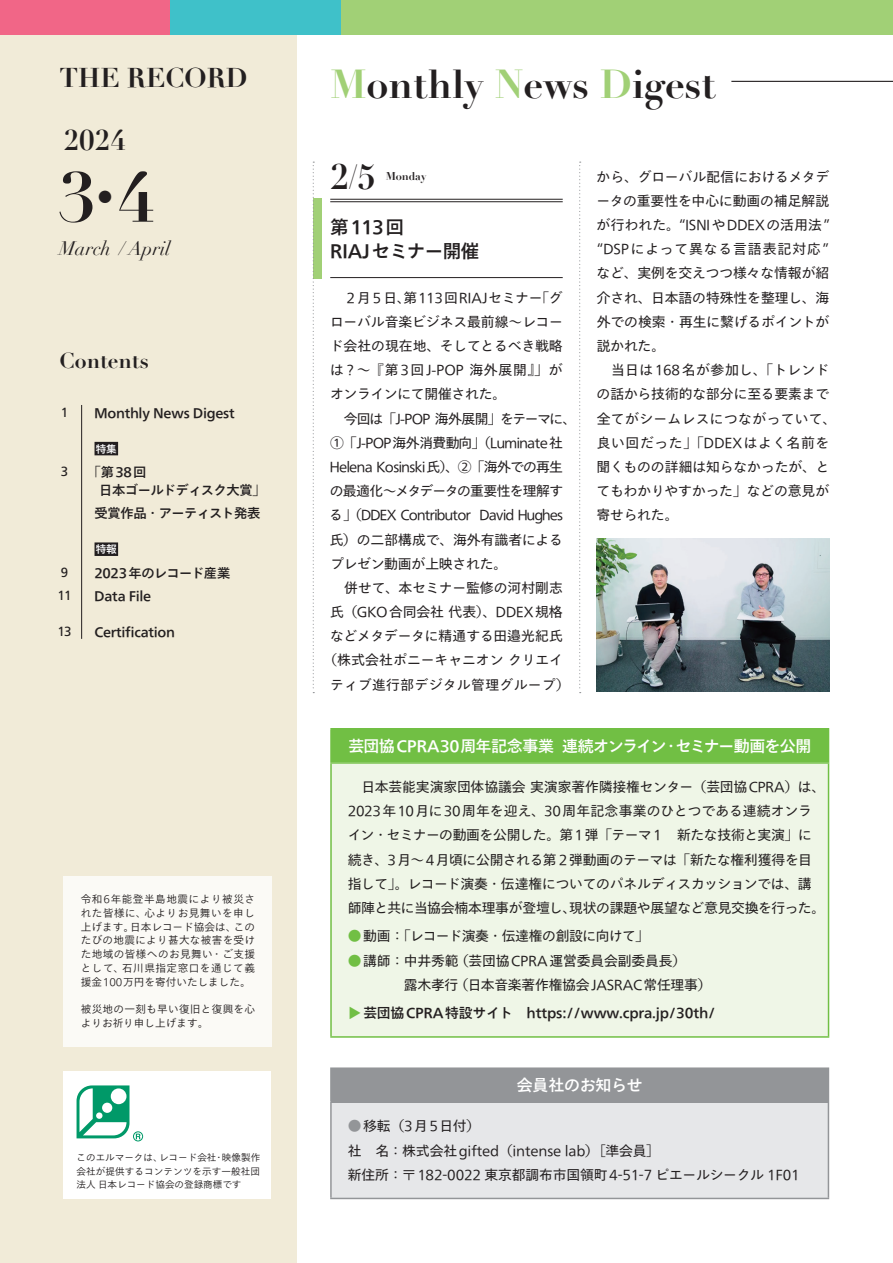
<style>
.page{position:relative;width:893px;height:1263px;background:#fff}
.page>*{position:absolute;margin:0;border:0;box-sizing:border-box;transform-origin:0 0}
.t1{font:700 69.15px "Didot";color:#231f20}
.t2{font:700 39.6px "Didot";letter-spacing:-.005em;color:#231f20}
.t3{font:700 34.5px "Didot";color:#231f20}
.t4{font:700 27.9px "Didot";color:#231f20}
.t5{font:700 26.55px "Didot";color:#231f20}
.t6{font:700 21.3px "Didot";color:#231f20}
.t7{font:italic 19.2px "Didot";letter-spacing:-.005em;color:#231f20}
.t8{font:500 18.6px/24.2px "Tazugane Gothic Std N";letter-spacing:-.02em;color:#231f20}
.t9{font:500 15.9px "Tazugane Gothic Std N";letter-spacing:-.025em;color:#fff}
.t10{font:13.8px/24.2px "Tazugane Gothic Std N";letter-spacing:-.015em;color:#231f20}
.t11{font:13.8px "Tazugane Gothic Std N";letter-spacing:-.05em;color:#231f20}
.t12{font:500 13.8px "Tazugane Gothic Std N";letter-spacing:-.01em;color:#231f20}
.t13{font:13.8px "Tazugane Gothic Std N";letter-spacing:-.075em;color:#231f20}
.t14{font:13.8px "Tazugane Gothic Std N";letter-spacing:-.065em;color:#231f20}
.t15{font:13.8px "Tazugane Gothic Std N";letter-spacing:-.08em;color:#231f20}
.t16{font:13.8px "Tazugane Gothic Std N";letter-spacing:.06em;color:#231f20}
.t17{font:13.8px "Tazugane Gothic Std N";letter-spacing:.02em;color:#231f20}
.t18{font:13.8px "Tazugane Gothic Std N";color:#71bf44}
.t19{font:500 13.35px/18px "Tazugane Gothic Std N";letter-spacing:-.025em;color:#231f20}
.t20{font:13.35px "Frutiger LT Std";color:#231f20}
.t21{font:700 11.1px "Didot";letter-spacing:-.005em;color:#231f20}
.t22{font:300 10.65px/13.8px "Tazugane Gothic Std N";letter-spacing:.025em;color:#231f20;text-align:justify}
.t23{font:500 10.65px "Tazugane Gothic Std N";color:#fff}
.t24{font:300 9.6px/13.8px "Tazugane Gothic Std N";color:#231f20;text-align:justify}
.s1{color:#a1d076}
.s2{color:#71bf44}
.s3{color:#939598}
</style>
<div class="page">
<div style="left:0;top:0;width:296px;height:1263px;background:#f1ebd8"></div>
<div style="left:0;top:0;width:893px;height:34px;background:#a1d076"></div>
<div style="left:0;top:0;width:170px;height:34px;background:#f16687"></div>
<div style="left:170px;top:0;width:170px;height:34px;background:#3fc1c9"></div>
<div style="left:64px;top:1071px;width:207px;height:128px;background:#fff"></div>
<div style="left:95px;top:442px;width:23px;height:13px;background:#231f20"></div>
<div style="left:95px;top:542px;width:23px;height:14px;background:#231f20"></div>
<svg style="left:77px;top:1085px;width:53px;height:53px"></svg>
<svg style="left:136px;top:1133px;width:4px;height:6px"></svg>
<div style="left:133px;top:1131px;width:10px;height:10px;border:1px solid #009968;border-radius:50%"></div>
<hr style="left:81px;top:405px;width:1px;height:234px;background:#231f20">
<div style="left:64px;top:876px;width:208px;height:170px;background:#fbfaf6"></div>
<hr style="left:330px;top:199px;width:233px;height:1px;background:#231f20">
<hr style="left:330px;top:201px;width:233px;height:1px;background:#231f20">
<hr style="left:330px;top:277px;width:233px;height:1px;background:#231f20">
<img style="left:597px;top:538px;width:232px;height:153px">
<div style="left:331px;top:729px;width:497px;height:34px;background:#71bf44"></div>
<div style="left:331px;top:763px;width:497px;height:274px;background:#eff6e7"></div>
<hr style="left:330px;top:728px;width:499px;height:2px;background:#71bf44">
<hr style="left:330px;top:730px;width:2px;height:32px;background:#71bf44">
<hr style="left:828px;top:730px;width:1px;height:32px;background:#71bf44">
<hr style="left:330px;top:762px;width:499px;height:2px;background:#71bf44">
<hr style="left:330px;top:764px;width:2px;height:272px;background:#71bf44">
<hr style="left:828px;top:764px;width:1px;height:272px;background:#71bf44">
<hr style="left:330px;top:1036px;width:499px;height:2px;background:#71bf44">
<hr style="left:731px;top:81px;width:162px;height:1px;background:#231f20">
<div style="left:331px;top:1068px;width:497px;height:34px;background:#939598"></div>
<div style="left:331px;top:1102px;width:497px;height:96px;background:#e6e7e9"></div>
<hr style="left:330px;top:1067px;width:499px;height:2px;background:#939598">
<hr style="left:330px;top:1069px;width:2px;height:32px;background:#939598">
<hr style="left:828px;top:1069px;width:1px;height:32px;background:#939598">
<hr style="left:330px;top:1101px;width:499px;height:2px;background:#939598">
<hr style="left:330px;top:1103px;width:2px;height:95px;background:#939598">
<hr style="left:828px;top:1103px;width:1px;height:95px;background:#939598">
<hr style="left:330px;top:1198px;width:499px;height:1px;background:#939598">
<svg style="left:579px;top:162px;width:2px;height:531px"></svg>
<div style="left:313px;top:198px;width:8px;height:81px;background:#a1d076"></div>
<svg style="left:313px;top:162px;width:1px;height:531px"></svg>
<h3 class="t5" style="left:60px;top:61px;width:189px">THE RECORD</h3>
<h3 class="t4" style="left:64px;top:123px;width:64px">2024</h3>
<h1 class="t1" style="left:58px;top:154px;width:99px">3<sup>•</sup>4</h1>
<h3 class="t7" style="left:59px;top:236px;width:113px">March / April</h3>
<h3 class="t6" style="left:60px;top:347px;width:91px">Contents</h3>
<p class="t20" style="left:61px;top:405px;width:9px">1</p>
<p class="t19" style="left:94px;top:405px;width:142px">Monthly News Digest</p>
<p class="t23" style="left:96px;top:441px;width:23px">特集</p>
<p class="t20" style="left:61px;top:464px;width:9px">3</p>
<p class="t19" style="left:99px;top:464px;width:168px;text-indent:-12px">「第38回<br>日本ゴールドディスク大賞」</p>
<p class="t19" style="left:94px;top:505px;width:168px">受賞作品・アーティスト発表</p>
<p class="t23" style="left:96px;top:542px;width:23px">特報</p>
<p class="t20" style="left:61px;top:564px;width:9px">9</p>
<p class="t19" style="left:94px;top:565px;width:137px">2023年のレコード産業</p>
<p class="t20" style="left:58px;top:588px;width:15px">11</p>
<p class="t19" style="left:94px;top:588px;width:58px">Data File</p>
<p class="t20" style="left:57px;top:624px;width:16px">13</p>
<p class="t19" style="left:94px;top:624px;width:82px">Certification</p>
<p class="t22" style="left:81px;top:892px;width:176px">令和6年能登半島地震により被災された皆様に、心よりお見舞いを申し上げます。日本レコード協会は、このたびの地震により甚大な被害を受けた地域の皆様へのお見舞い・ご支援として、石川県指定窓口を通じて義援金100万円を寄付いたしました。</p>
<p class="t22" style="left:81px;top:1003px;width:176px">被災地の一刻も早い復旧と復興を心よりお祈り申し上げます。</p>
<p class="t24" style="left:77px;top:1151px;width:185px">このエルマークは、レコード会社・映像製作会社が提供するコンテンツを示す一般社団法人 日本レコード協会の登録商標です</p>
<h2 class="t2" style="left:330px;top:59px;width:387px"><span class="s1">M</span>onthly <span class="s1">N</span>ews <span class="s1">D</span>igest</h2>
<h3 class="t3" style="left:330px;top:155px;width:48px">2/5</h3>
<p class="t21" style="left:386px;top:170px;width:42px">Monday</p>
<h3 class="t8" style="left:330px;top:216px;width:151px">第113回<br>RIAJセミナー開催</h3>
<p class="t10" style="left:330px;top:286px;width:234px">　２月５日、第113回RIAJセミナー「グ</p>
<p class="t10" style="left:330px;top:310px;width:234px">ローバル音楽ビジネス最前線～レコー</p>
<p class="t10" style="left:330px;top:335px;width:234px">ド会社の現在地、そしてとるべき戦略</p>
<p class="t16" style="left:330px;top:360px;width:234px">は？～『第3回J-POP 海外展開』」が</p>
<p class="t10" style="left:330px;top:383px;width:177px">オンラインにて開催された。</p>
<p class="t15" style="left:330px;top:409px;width:247px">　今回は「J-POP 海外展開」をテーマに、</p>
<p class="t11" style="left:330px;top:433px;width:234px">①「J-POP海外消費動向」（Luminate社</p>
<p class="t14" style="left:330px;top:457px;width:235px">Helena Kosinski氏）、②「海外での再生</p>
<p class="t11" style="left:330px;top:481px;width:235px">の最適化～メタデータの重要性を理解す</p>
<p class="t13" style="left:329px;top:506px;width:235px">る」（DDEX Contributor David Hughes</p>
<p class="t10" style="left:330px;top:528px;width:235px">氏）の二部構成で、海外有識者による</p>
<p class="t10" style="left:330px;top:552px;width:179px">プレゼン動画が上映された。</p>
<p class="t10" style="left:330px;top:576px;width:234px">　併せて、本セミナー監修の河村剛志</p>
<p class="t10" style="left:330px;top:601px;width:234px">氏（GKO合同会社 代表）、DDEX規格</p>
<p class="t10" style="left:330px;top:625px;width:234px">などメタデータに精通する田邉光紀氏</p>
<p class="t10" style="left:323px;top:649px;width:241px">（株式会社ポニーキャニオン クリエイ</p>
<p class="t17" style="left:330px;top:675px;width:241px">ティブ進行部デジタル管理グループ）</p>
<p class="t10" style="left:596px;top:165px;width:241px">から、グローバル配信におけるメタデータの重要性を中心に動画の補足解説が行われた。“ISNIやDDEXの活用法” “DSPによって異なる言語表記対応”など、実例を交えつつ様々な情報が紹介され、日本語の特殊性を整理し、海外での検索・再生に繋げるポイントが説かれた。<br>　当日は168名が参加し、「トレンドの話から技術的な部分に至る要素まで全てがシームレスにつながっていて、良い回だった」「DDEXはよく名前を聞くものの詳細は知らなかったが、とてもわかりやすかった」などの意見が寄せられた。</p>
<p class="t9" style="left:348px;top:735px;width:464px">芸団協CPRA30周年記念事業 連続オンライン ・ セミナー動画を公開</p>
<p class="t10" style="left:348px;top:776px;width:479px">　日本芸能実演家団体協議会 実演家著作隣接権センター（芸団協CPRA）は、2023年10月に30周年を迎え、30周年記念事業のひとつである連続オンライン・セミナーの動画を公開した。第１弾「テーマ１　新たな技術と実演」に続き、3月～4月頃に公開される第２弾動画のテーマは「新たな権利獲得を目指して」。レコード演奏・伝達権についてのパネルディスカッションでは、講師陣と共に当協会楠本理事が登壇し、現状の課題や展望など意見交換を行った。</p>
<p class="t10" style="left:348px;top:925px;width:303px"><span class="s2">●</span> 動画： 「レコード演奏・伝達権の創設に向けて」</p>
<p class="t10" style="left:404px;top:949px;width:309px;text-indent:-56px"><span class="s2">●</span> 講師： 中井秀範 （芸団協CPRA運営委員会副委員長）<br>露木孝行 （日本音楽著作権協会JASRAC常任理事）</p>
<p class="t18" style="left:364px;top:1006px;width:15px;rotate:90deg">▲</p>
<p class="t12" style="left:363px;top:1003px;width:354px">芸団協CPRA特設サイト　https://www.cpra.jp/30th/</p>
<p class="t9" style="left:517px;top:1074px;width:128px">会員社のお知らせ</p>
<p class="t10" style="left:348px;top:1115px;width:453px"><span class="s3">●</span>移転（3月5日付）<br>社　名：株式会社gifted（intense lab）［準会員］<br>新住所：〒182-0022 東京都調布市国領町4-51-7 ピエールシークル 1F01</p>
</div>
